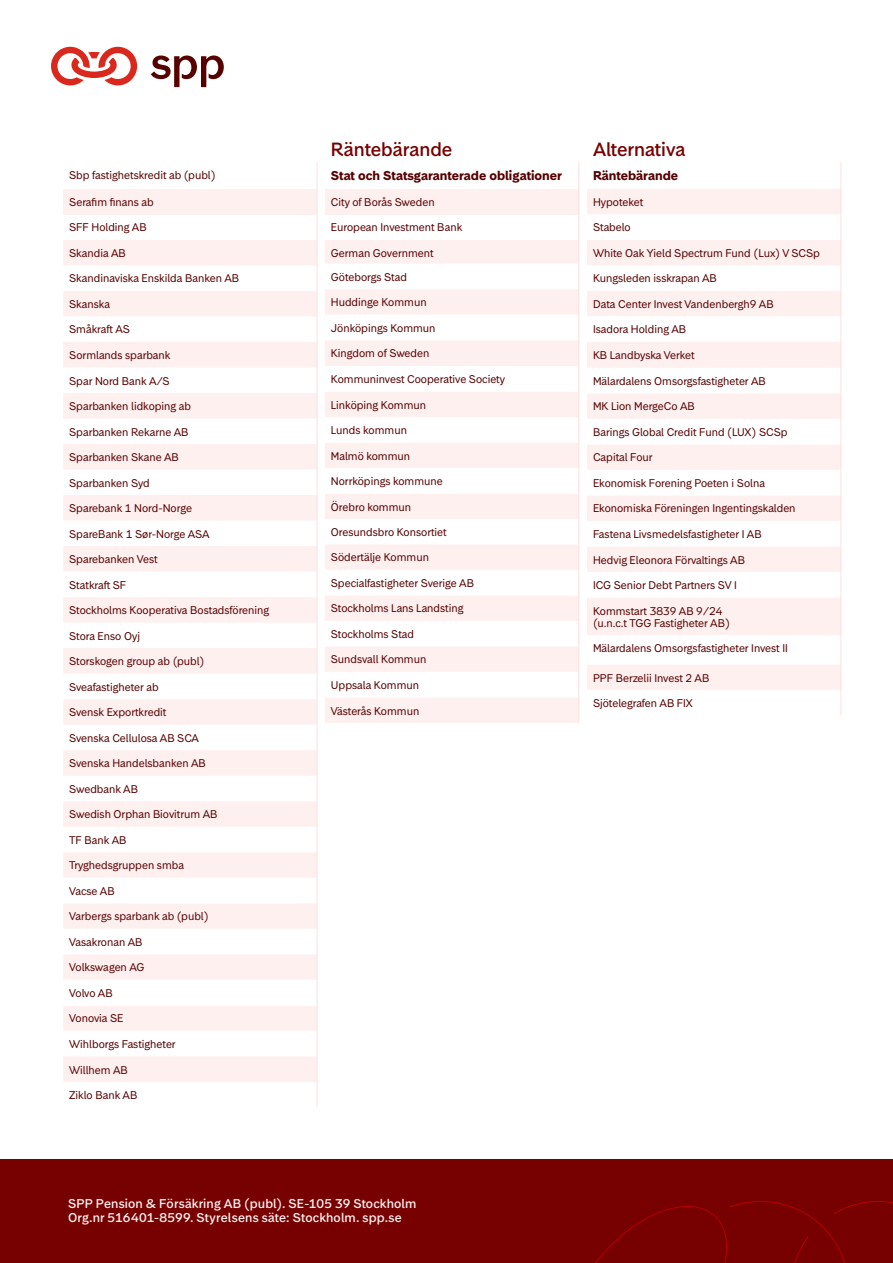
<style>
.page{position:relative;width:893px;height:1263px;background:#fff}
.page>*{position:absolute;margin:0;border:0;box-sizing:border-box;transform-origin:0 0}
.t1{font:500 18px "Storebrand Text";letter-spacing:-.005em;color:#700}
.t2{font:500 12px/14.4px "Storebrand Text";letter-spacing:.015em;color:#fff0f0}
.t3{font:700 12px "Storebrand Text";color:#560000}
.t4{font:10.5px/12.6px "Storebrand Text";color:#560000}
</style>
<div class="page">
<svg style="left:63px;top:162px;width:255px;height:945px"></svg>
<div style="left:325px;top:189px;width:254px;height:25px;background:#fff0f0"></div>
<svg style="left:325px;top:240px;width:253px;height:483px;fill:#fff0f0"></svg>
<svg style="left:325px;top:315px;width:253px;height:382px"></svg>
<svg style="left:578px;top:162px;width:1px;height:561px"></svg>
<svg style="left:587px;top:598px;width:253px;height:92px;fill:#fff0f0"></svg>
<svg style="left:587px;top:162px;width:254px;height:435px"></svg>
<hr style="left:840px;top:597px;width:1px;height:38px;background:#ffdfdf">
<svg style="left:840px;top:635px;width:1px;height:80px"></svg>
<div style="left:0;top:1159px;width:893px;height:104px;background:#700"></div>
<svg style="left:595px;top:1201px;width:298px;height:62px"></svg>
<svg style="left:151px;top:56px;width:73px;height:31px"></svg>
<svg style="left:51px;top:47px;width:86px;height:38px"></svg>
<p class="t4" style="left:69px;top:168px;width:148px">Sbp fastighetskredit ab (publ)</p>
<p class="t4" style="left:69px;top:196px;width:86px">Serafim finans ab</p>
<p class="t4" style="left:69px;top:221px;width:79px">SFF Holding AB</p>
<p class="t4" style="left:69px;top:247px;width:58px">Skandia AB</p>
<p class="t4" style="left:69px;top:272px;width:171px">Skandinaviska Enskilda Banken AB</p>
<p class="t4" style="left:69px;top:298px;width:42px">Skanska</p>
<p class="t4" style="left:69px;top:323px;width:62px">Småkraft AS</p>
<p class="t4" style="left:69px;top:349px;width:103px">Sormlands sparbank</p>
<p class="t4" style="left:69px;top:374px;width:102px">Spar Nord Bank A/S</p>
<p class="t4" style="left:69px;top:400px;width:123px">Sparbanken lidkoping ab</p>
<p class="t4" style="left:69px;top:425px;width:121px">Sparbanken Rekarne AB</p>
<p class="t4" style="left:69px;top:451px;width:111px">Sparbanken Skane AB</p>
<p class="t4" style="left:69px;top:476px;width:82px">Sparbanken Syd</p>
<p class="t4" style="left:69px;top:502px;width:124px">Sparebank 1 Nord-Norge</p>
<p class="t4" style="left:69px;top:527px;width:142px">SpareBank 1 Sør-Norge ASA</p>
<p class="t4" style="left:69px;top:553px;width:90px">Sparebanken Vest</p>
<p class="t4" style="left:69px;top:578px;width:59px">Statkraft SF</p>
<p class="t4" style="left:69px;top:604px;width:202px">Stockholms Kooperativa Bostadsförening</p>
<p class="t4" style="left:69px;top:629px;width:72px">Stora Enso Oyj</p>
<p class="t4" style="left:69px;top:655px;width:137px">Storskogen group ab (publ)</p>
<p class="t4" style="left:69px;top:680px;width:91px">Sveafastigheter ab</p>
<p class="t4" style="left:69px;top:706px;width:99px">Svensk Exportkredit</p>
<p class="t4" style="left:69px;top:731px;width:131px">Svenska Cellulosa AB SCA</p>
<p class="t4" style="left:69px;top:757px;width:138px">Svenska Handelsbanken AB</p>
<p class="t4" style="left:69px;top:782px;width:70px">Swedbank AB</p>
<p class="t4" style="left:69px;top:808px;width:150px">Swedish Orphan Biovitrum AB</p>
<p class="t4" style="left:69px;top:833px;width:59px">TF Bank AB</p>
<p class="t4" style="left:69px;top:859px;width:116px">Tryghedsgruppen smba</p>
<p class="t4" style="left:69px;top:884px;width:47px">Vacse AB</p>
<p class="t4" style="left:69px;top:910px;width:141px">Varbergs sparbank ab (publ)</p>
<p class="t4" style="left:69px;top:936px;width:75px">Vasakronan AB</p>
<p class="t4" style="left:69px;top:961px;width:77px">Volkswagen AG</p>
<p class="t4" style="left:69px;top:987px;width:45px">Volvo AB</p>
<p class="t4" style="left:69px;top:1012px;width:56px">Vonovia SE</p>
<p class="t4" style="left:69px;top:1038px;width:108px">Wihlborgs Fastigheter</p>
<p class="t4" style="left:69px;top:1063px;width:60px">Willhem AB</p>
<p class="t4" style="left:69px;top:1089px;width:70px">Ziklo Bank AB</p>
<h1 class="t1" style="left:331px;top:137px;width:123px">Räntebärande</h1>
<p class="t3" style="left:331px;top:168px;width:233px">Stat och Statsgaranterade obligationer</p>
<p class="t4" style="left:331px;top:196px;width:105px">City of Borås Sweden</p>
<p class="t4" style="left:331px;top:221px;width:133px">European Investment Bank</p>
<p class="t4" style="left:331px;top:247px;width:104px">German Government</p>
<p class="t4" style="left:331px;top:270px;width:77px">Göteborgs Stad</p>
<p class="t4" style="left:331px;top:296px;width:97px">Huddinge Kommun</p>
<p class="t4" style="left:331px;top:321px;width:106px">Jönköpings Kommun</p>
<p class="t4" style="left:331px;top:347px;width:100px">Kingdom of Sweden</p>
<p class="t4" style="left:331px;top:373px;width:176px">Kommuninvest Cooperative Society</p>
<p class="t4" style="left:331px;top:398px;width:97px">Linköping Kommun</p>
<p class="t4" style="left:331px;top:424px;width:78px">Lunds kommun</p>
<p class="t4" style="left:331px;top:449px;width:81px">Malmö kommun</p>
<p class="t4" style="left:331px;top:475px;width:113px">Norrköpings kommune</p>
<p class="t4" style="left:331px;top:500px;width:82px">Örebro kommun</p>
<p class="t4" style="left:331px;top:526px;width:117px">Oresundsbro Konsortiet</p>
<p class="t4" style="left:331px;top:551px;width:100px">Södertälje Kommun</p>
<p class="t4" style="left:331px;top:577px;width:145px">Specialfastigheter Sverige AB</p>
<p class="t4" style="left:331px;top:602px;width:134px">Stockholms Lans Landsting</p>
<p class="t4" style="left:331px;top:628px;width:85px">Stockholms Stad</p>
<p class="t4" style="left:331px;top:653px;width:97px">Sundsvall Kommun</p>
<p class="t4" style="left:331px;top:679px;width:90px">Uppsala Kommun</p>
<p class="t4" style="left:331px;top:704px;width:90px">Västerås Kommun</p>
<h1 class="t1" style="left:593px;top:137px;width:94px">Alternativa</h1>
<p class="t3" style="left:593px;top:168px;width:87px">Räntebärande</p>
<p class="t4" style="left:593px;top:196px;width:52px">Hypoteket</p>
<p class="t4" style="left:593px;top:221px;width:39px">Stabelo</p>
<p class="t4" style="left:593px;top:247px;width:228px">White Oak Yield Spectrum Fund (Lux) V SCSp</p>
<p class="t4" style="left:593px;top:272px;width:125px">Kungsleden isskrapan AB</p>
<p class="t4" style="left:593px;top:298px;width:182px">Data Center Invest Vandenbergh9 AB</p>
<p class="t4" style="left:593px;top:323px;width:95px">Isadora Holding AB</p>
<p class="t4" style="left:593px;top:349px;width:103px">KB Landbyska Verket</p>
<p class="t4" style="left:593px;top:375px;width:174px">Mälardalens Omsorgsfastigheter AB</p>
<p class="t4" style="left:593px;top:400px;width:103px">MK Lion MergeCo AB</p>
<p class="t4" style="left:593px;top:426px;width:196px">Barings Global Credit Fund (LUX) SCSp</p>
<p class="t4" style="left:593px;top:451px;width:61px">Capital Four</p>
<p class="t4" style="left:593px;top:477px;width:173px">Ekonomisk Forening Poeten i Solna</p>
<p class="t4" style="left:593px;top:502px;width:204px">Ekonomiska Föreningen Ingentingskalden</p>
<p class="t4" style="left:593px;top:528px;width:170px">Fastena Livsmedelsfastigheter I AB</p>
<p class="t4" style="left:593px;top:553px;width:153px">Hedvig Eleonora Förvaltings AB</p>
<p class="t4" style="left:593px;top:579px;width:145px">ICG Senior Debt Partners SV I</p>
<p class="t4" style="left:593px;top:604px;width:138px">Kommstart 3839 AB 9/24 (u.n.c.t TGG Fastigheter AB)</p>
<p class="t4" style="left:593px;top:642px;width:196px">Mälardalens Omsorgsfastigheter Invest II</p>
<p class="t4" style="left:593px;top:671px;width:118px">PPF Berzelii Invest 2 AB</p>
<p class="t4" style="left:593px;top:697px;width:101px">Sjötelegrafen AB FIX</p>
<p class="t2" style="left:68px;top:1196px;width:350px">SPP Pension &amp; Försäkring AB (publ). SE-105 39 Stockholm<br>Org.nr 516401-8599. Styrelsens säte: Stockholm. spp.se</p>
</div>
